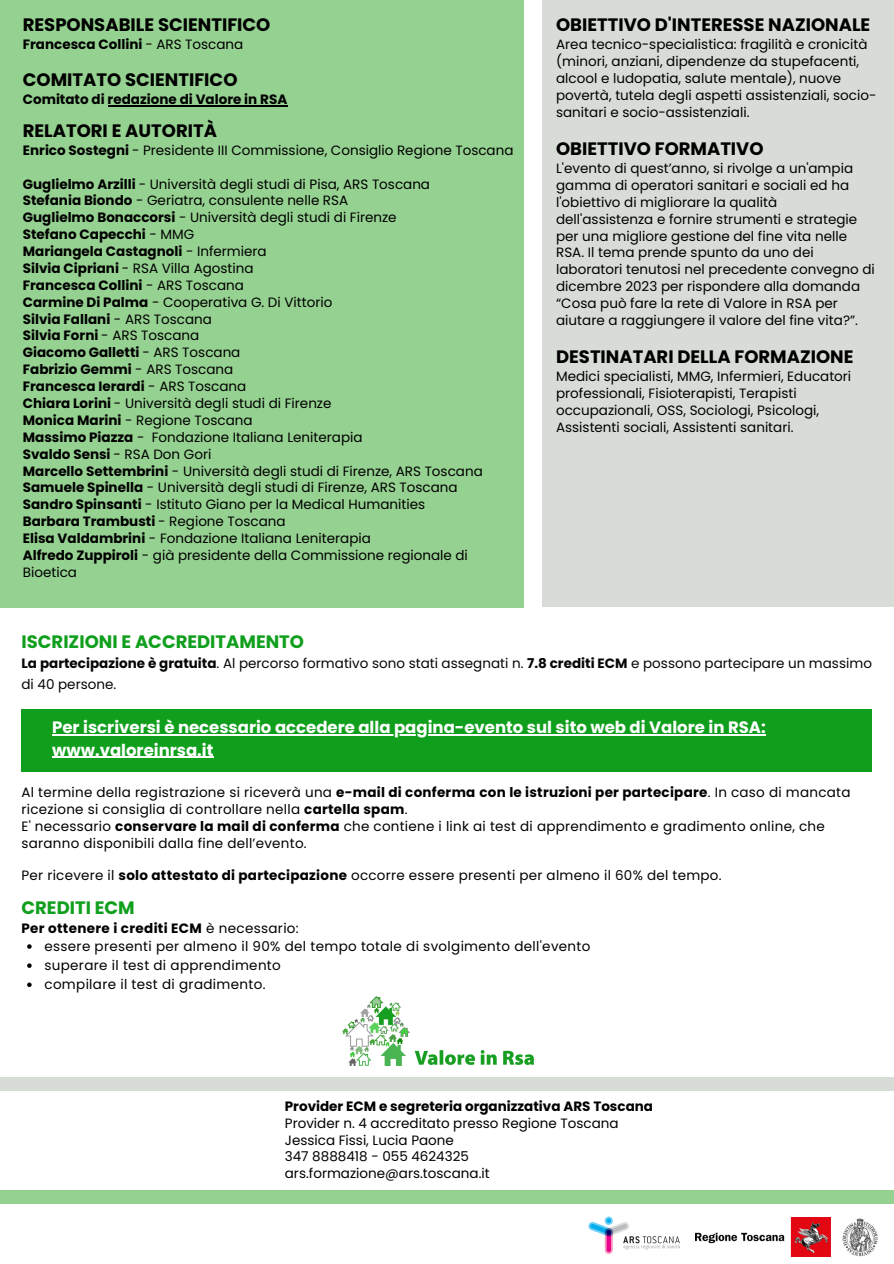
<style>
.page{position:relative;width:894px;height:1264px;background:#fff}
.page>*{position:absolute;margin:0;border:0;box-sizing:border-box;transform-origin:0 0}
.t1{font:700 18px "Poppins";color:#000}
.t2{font:700 18px "Poppins";color:#109f1c}
.t3{font:700 16.5px/22.5px "Poppins";color:#fff}
.t4{font:13.5px/16.8px "Poppins";color:#000}
.t5{font:13.5px/17px "Poppins";letter-spacing:.02em;color:#000}
.t6{font:700 13.5px "Poppins";color:#000}
.t7{font:13.5px "Poppins";letter-spacing:.025em;color:#000}
.t8{font:13.5px/20.2px "Poppins";color:#050707}
.t9{font:700 13.5px "Poppins";letter-spacing:.025em;color:#000}
.s1{font-weight:400}
.s2{font-weight:700}
</style>
<div class="page">
<div style="left:0;top:0;width:523px;height:607px;background:#95d190"></div>
<div style="left:542px;top:0;width:351px;height:607px;background:#d7ddd6"></div>
<div style="left:22px;top:708px;width:849px;height:63px;background:#109f1c"></div>
<hr style="left:52px;top:734px;width:713px;height:1px;background:#fff">
<hr style="left:52px;top:756px;width:161px;height:2px;background:#fff">
<svg style="left:27px;top:944px;width:5px;height:4px"></svg>
<svg style="left:27px;top:963px;width:5px;height:4px"></svg>
<svg style="left:27px;top:982px;width:5px;height:5px"></svg>
<div style="left:0;top:1077px;width:893px;height:13px;background:#d7ddd6"></div>
<div style="left:0;top:1190px;width:893px;height:13px;background:#95d190"></div>
<img style="left:342px;top:996px;width:191px;height:69px">
<hr style="left:108px;top:105px;width:179px;height:2px;background:#000">
<img style="left:695px;top:1217px;width:135px;height:39px">
<img style="left:588px;top:1216px;width:92px;height:38px">
<img style="left:842px;top:1218px;width:36px;height:38px">
<p class="t1" style="left:23px;top:12px;width:249px">RESPONSABILE SCIENTIFICO</p>
<p class="t6" style="left:23px;top:35px;width:222px">Francesca Collini <span class="s1">- ARS Toscana</span></p>
<p class="t1" style="left:23px;top:67px;width:216px">COMITATO SCIENTIFICO</p>
<p class="t6" style="left:23px;top:90px;width:266px">Comitato di redazione di Valore in RSA</p>
<p class="t1" style="left:23px;top:118px;width:196px">RELATORI E AUTORITÀ</p>
<p class="t4" style="left:23px;top:142px;width:492px"><span class="s2">Enrico Sostegni</span> - Presidente III Commissione, Consiglio Regione Toscana</p>
<p class="t4" style="left:23px;top:175px;width:408px"><span class="s2">Guglielmo Arzilli</span> - Università degli studi di Pisa, ARS Toscana</p>
<p class="t4" style="left:23px;top:192px;width:327px"><span class="s2">Stefania Biondo</span> - Geriatra, consulente nelle RSA</p>
<p class="t4" style="left:23px;top:209px;width:375px"><span class="s2">Guglielmo Bonaccorsi</span> - Università degli studi di Firenze</p>
<p class="t6" style="left:23px;top:225px;width:173px">Stefano Capecchi <span class="s1">- MMG</span></p>
<p class="t6" style="left:23px;top:242px;width:245px">Mariangela Castagnoli <span class="s1">- Infermiera</span></p>
<p class="t4" style="left:23px;top:260px;width:232px"><span class="s2">Silvia Cipriani</span> - RSA Villa Agostina</p>
<p class="t6" style="left:23px;top:276px;width:223px">Francesca Collini <span class="s1">- ARS Toscana</span></p>
<p class="t4" style="left:23px;top:293px;width:311px"><span class="s2">Carmine Di Palma</span> - Cooperativa G. Di Vittorio</p>
<p class="t6" style="left:23px;top:309px;width:191px">Silvia Fallani <span class="s1">- ARS Toscana</span></p>
<p class="t6" style="left:23px;top:326px;width:178px">Silvia Forni <span class="s1">- ARS Toscana</span></p>
<p class="t6" style="left:23px;top:343px;width:219px">Giacomo Galletti <span class="s1">- ARS Toscana</span></p>
<p class="t6" style="left:23px;top:360px;width:212px">Fabrizio Gemmi <span class="s1">- ARS Toscana</span></p>
<p class="t6" style="left:23px;top:377px;width:225px">Francesca Ierardi <span class="s1">- ARS Toscana</span></p>
<p class="t4" style="left:23px;top:395px;width:310px"><span class="s2">Chiara Lorini</span> - Università degli studi di Firenze</p>
<h1 class="t4" style="left:23px;top:412px;width:231px"><span class="s2">Monica Marini</span> - Regione Toscana</h1>
<p class="t4" style="left:23px;top:428px;width:341px"><span class="s2">Massimo Piazza</span> - Fondazione Italiana Leniterapia</p>
<h3 class="t6" style="left:23px;top:444px;width:190px">Svaldo Sensi <span class="s1">- RSA Don Gori</span></h3>
<p class="t4" style="left:23px;top:462px;width:461px"><span class="s2">Marcello Settembrini</span> - Università degli studi di Firenze, ARS Toscana</p>
<p class="t4" style="left:23px;top:479px;width:436px"><span class="s2">Samuele Spinella</span> - Università degli studi di Firenze, ARS Toscana</p>
<p class="t4" style="left:23px;top:496px;width:404px"><span class="s2">Sandro Spinsanti</span> - Istituto Giano per la Medical Humanities</p>
<p class="t6" style="left:23px;top:512px;width:264px">Barbara Trambusti <span class="s1">- Regione Toscana</span></p>
<p class="t4" style="left:23px;top:530px;width:349px"><span class="s2">Elisa Valdambrini</span> - Fondazione Italiana Leniterapia</p>
<p class="t4" style="left:23px;top:547px;width:446px"><span class="s2">Alfredo Zuppiroli</span> - già presidente della Commissione regionale di<br>Bioetica</p>
<p class="t1" style="left:556px;top:12px;width:316px">OBIETTIVO D'INTERESSE NAZIONALE</p>
<p class="t4" style="left:556px;top:36px;width:322px">Area tecnico-specialistica: fragilità e cronicità (minori, anziani, dipendenze da stupefacenti, alcool e ludopatia, salute mentale), nuove povertà, tutela degli aspetti assistenziali, socio&shy;sanitari e socio-assistenziali.</p>
<p class="t1" style="left:556px;top:136px;width:209px">OBIETTIVO FORMATIVO</p>
<p class="t4" style="left:556px;top:160px;width:320px">L'evento di quest’anno, si rivolge a un'ampia gamma di operatori sanitari e sociali ed ha l'obiettivo di migliorare la qualità dell'assistenza e fornire strumenti e strategie per una migliore gestione del fine vita nelle RSA. Il tema prende spunto da uno dei laboratori tenutosi nel precedente convegno di dicembre 2023 per rispondere alla domanda “Cosa può fare la rete di Valore in RSA per aiutare a raggiungere il valore del fine vita?”.</p>
<p class="t1" style="left:556px;top:344px;width:299px">DESTINATARI DELLA FORMAZIONE</p>
<p class="t4" style="left:556px;top:368px;width:296px">Medici specialisti, MMG, Infermieri, Educatori professionali, Fisioterapisti, Terapisti occupazionali, OSS, Sociologi, Psicologi, Assistenti sociali, Assistenti sanitari.</p>
<h2 class="t2" style="left:22px;top:628px;width:284px">ISCRIZIONI E ACCREDITAMENTO</h2>
<h4 class="t8" style="left:22px;top:653px;width:851px"><span class="s2">La partecipazione è gratuita</span>. Al percorso formativo sono stati assegnati n. <span class="s2">7.8 crediti ECM</span> e possono partecipare un massimo di 40 persone.</h4>
<p class="t3" style="left:52px;top:716px;width:714px">Per iscriversi è necessario accedere alla pagina-evento sul sito web di Valore in RSA: www.valoreinrsa.it</p>
<p class="t5" style="left:22px;top:784px;width:830px">Al termine della registrazione si riceverà una <span class="s2">e-mail di conferma con le istruzioni per partecipare</span>. In caso di mancata ricezione si consiglia di controllare nella <span class="s2">cartella spam</span>.</p>
<p class="t5" style="left:22px;top:818px;width:804px">E' necessario <span class="s2">conservare la mail di conferma</span> che contiene i link ai test di apprendimento e gradimento online, che saranno disponibili dalla fine dell’evento.</p>
<p class="t5" style="left:22px;top:867px;width:701px">Per ricevere il <span class="s2">solo attestato di partecipazione</span> occorre essere presenti per almeno il 60% del tempo.</p>
<p class="t2" style="left:22px;top:895px;width:115px">CREDITI ECM</p>
<p class="t9" style="left:22px;top:918px;width:279px">Per ottenere i crediti ECM <span class="s1">è necessario:</span></p>
<p class="t7" style="left:44px;top:936px;width:547px">essere presenti per almeno il 90% del tempo totale di svolgimento dell'evento</p>
<p class="t7" style="left:44px;top:956px;width:238px">superare il test di apprendimento</p>
<p class="t7" style="left:44px;top:975px;width:222px">compilare il test di gradimento.</p>
<p class="t6" style="left:285px;top:1096px;width:369px">Provider ECM e segreteria organizzativa ARS Toscana</p>
<p class="t4" style="left:285px;top:1114px;width:335px">Provider n. 4 accreditato presso Regione Toscana</p>
<p class="t4" style="left:285px;top:1131px;width:170px">Jessica Fissi, Lucia Paone</p>
<p class="t4" style="left:285px;top:1148px;width:186px">347 8888418 - 055 4624325</p>
<p class="t4" style="left:285px;top:1165px;width:206px">ars.formazione@ars.toscana.it</p>
</div>
